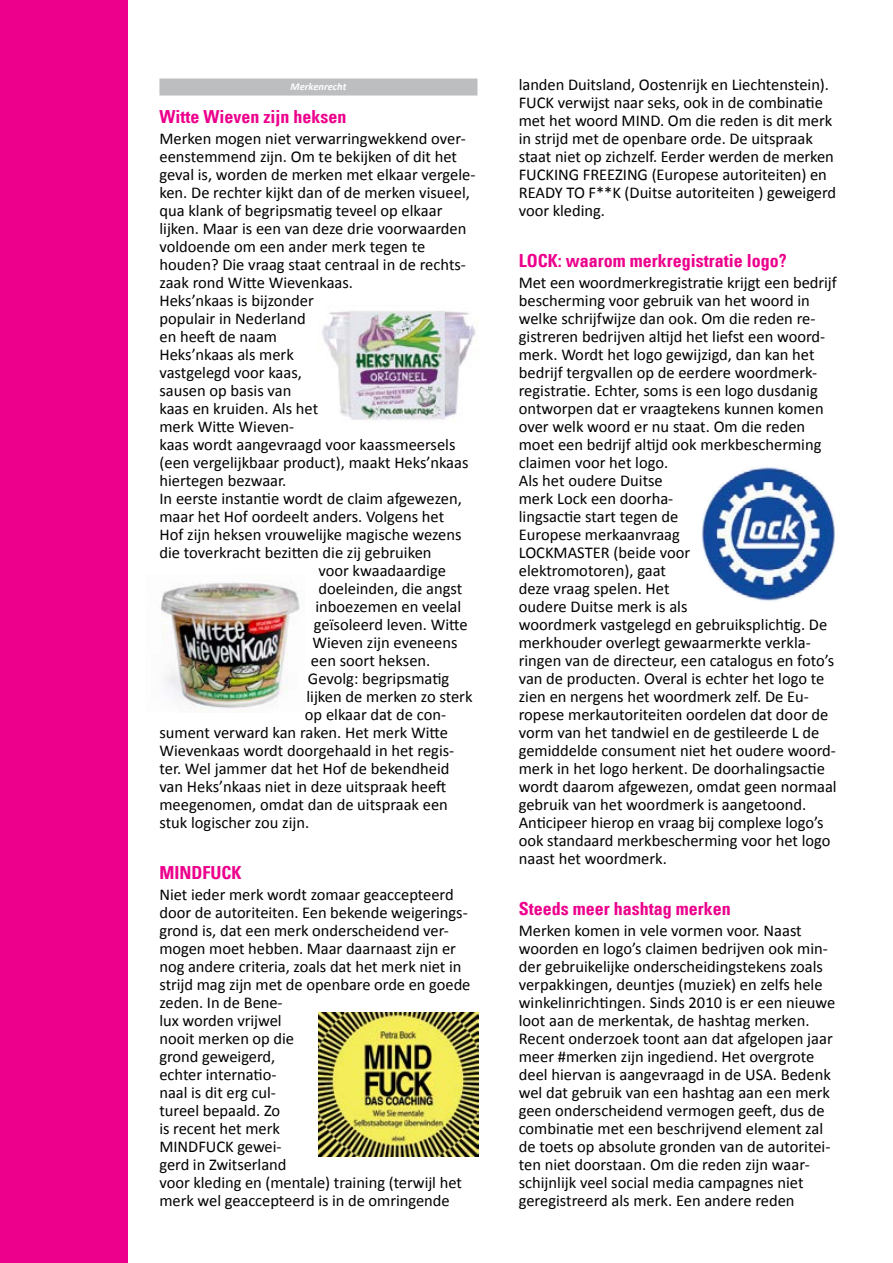
<style>
.page{position:relative;width:893px;height:1263px;background:#fff}
.page>*{position:absolute;margin:0;border:0;box-sizing:border-box;transform-origin:0 0}
.t1{font:700 condensed 18px "Univers LT";color:#ec008c}
.t2{font:16.5px/18px "Calibri";color:#000}
.t3{font:italic 700 10.5px "Calibri";color:#fff}
</style>
<div class="page">
<div style="left:0;top:0;width:128px;height:1263px;background:#ec008c"></div>
<div style="left:159px;top:79px;width:318px;height:17px;background:#bcbec0"></div>
<img style="left:322px;top:311px;width:154px;height:110px">
<img style="left:161px;top:582px;width:139px;height:131px">
<img style="left:319px;top:1012px;width:159px;height:144px">
<img style="left:699px;top:465px;width:139px;height:138px;border-radius:69px">
<p class="t3" style="left:291px;top:80px;width:57px">Merkenrecht</p>
<p class="t1" style="left:159px;top:106px;width:189px">Witte Wieven zijn heksen</p>
<p class="t2" style="left:159px;top:130px;width:308px">Merken mogen niet verwarringwekkend over-</p>
<p class="t2" style="left:159px;top:148px;width:299px">eenstemmend zijn. Om te bekijken of dit het</p>
<p class="t2" style="left:159px;top:166px;width:317px">geval is, worden de merken met elkaar vergele-</p>
<p class="t2" style="left:159px;top:184px;width:312px">ken. De rechter kijkt dan of de merken visueel,</p>
<p class="t2" style="left:159px;top:202px;width:284px">qua klank of begripsmatig teveel op elkaar</p>
<p class="t2" style="left:159px;top:220px;width:308px">lijken. Maar is een van deze drie voorwaarden</p>
<p class="t2" style="left:159px;top:238px;width:267px">voldoende om een ander merk tegen te</p>
<p class="t2" style="left:159px;top:256px;width:308px">houden? Die vraag staat centraal in de rechts-</p>
<p class="t2" style="left:159px;top:274px;width:195px">zaak rond Witte Wievenkaas.</p>
<p class="t2" style="left:159px;top:292px;width:156px">Heks’nkaas is bijzonder</p>
<p class="t2" style="left:159px;top:310px;width:148px">populair in Nederland</p>
<p class="t2" style="left:159px;top:328px;width:119px">en heeft de naam</p>
<p class="t2" style="left:159px;top:346px;width:136px">Heks’nkaas als merk</p>
<p class="t2" style="left:159px;top:364px;width:144px">vastgelegd voor kaas,</p>
<p class="t2" style="left:159px;top:382px;width:133px">sausen op basis van</p>
<p class="t2" style="left:159px;top:400px;width:160px">kaas en kruiden. Als het</p>
<p class="t2" style="left:159px;top:418px;width:136px">merk Witte Wieven-</p>
<p class="t2" style="left:159px;top:436px;width:298px">kaas wordt aangevraagd voor kaassmeersels</p>
<p class="t2" style="left:159px;top:454px;width:311px">(een vergelijkbaar product), maakt Heks’nkaas</p>
<p class="t2" style="left:159px;top:472px;width:128px">hiertegen bezwaar.</p>
<p class="t2" style="left:159px;top:490px;width:304px">In eerste instantie wordt de claim afgewezen,</p>
<p class="t2" style="left:159px;top:508px;width:286px">maar het Hof oordeelt anders. Volgens het</p>
<p class="t2" style="left:159px;top:526px;width:304px">Hof zijn heksen vrouwelijke magische wezens</p>
<p class="t2" style="left:159px;top:544px;width:274px">die toverkracht bezitten die zij gebruiken</p>
<p class="t2" style="left:318px;top:562px;width:129px">voor kwaadaardige</p>
<p class="t2" style="left:318px;top:580px;width:145px">doeleinden, die angst</p>
<p class="t2" style="left:315px;top:598px;width:147px">inboezemen en veelal</p>
<p class="t2" style="left:314px;top:616px;width:155px">geïsoleerd leven. Witte</p>
<p class="t2" style="left:312px;top:634px;width:146px">Wieven zijn eveneens</p>
<p class="t2" style="left:311px;top:652px;width:121px">een soort heksen.</p>
<p class="t2" style="left:308px;top:670px;width:143px">Gevolg: begripsmatig</p>
<p class="t2" style="left:306px;top:688px;width:168px">lijken de merken zo sterk</p>
<p class="t2" style="left:305px;top:706px;width:143px">op elkaar dat de con-</p>
<p class="t2" style="left:159px;top:724px;width:290px">sument verward kan raken. Het merk Witte</p>
<p class="t2" style="left:159px;top:742px;width:296px">Wievenkaas wordt doorgehaald in het regis-</p>
<p class="t2" style="left:159px;top:760px;width:292px">ter. Wel jammer dat het Hof de bekendheid</p>
<p class="t2" style="left:159px;top:778px;width:288px">van Heks’nkaas niet in deze uitspraak heeft</p>
<p class="t2" style="left:159px;top:796px;width:290px">meegenomen, omdat dan de uitspraak een</p>
<p class="t2" style="left:159px;top:814px;width:151px">stuk logischer zou zijn.</p>
<p class="t1" style="left:159px;top:862px;width:84px">MINDFUCK</p>
<p class="t2" style="left:159px;top:886px;width:313px">Niet ieder merk wordt zomaar geaccepteerd door de autoriteiten. Een bekende weigerings&shy;grond is, dat een merk onderscheidend ver&shy;mogen moet hebben. Maar daarnaast zijn er nog andere criteria, zoals dat het merk niet in strijd mag zijn met de openbare orde en goede zeden. In de Bene-<br>lux worden vrijwel<br>nooit merken op die<br>grond geweigerd,<br>echter internatio-<br>naal is dit erg cul-<br>tureel bepaald. Zo<br>is recent het merk<br>MINDFUCK gewei-<br>gerd in Zwitserland<br>voor kleding en (mentale) training (terwijl het merk wel geaccepteerd is in de omringende</p>
<p class="t2" style="left:519px;top:76px;width:319px">landen Duitsland, Oostenrijk en Liechtenstein).<br>FUCK verwijst naar seks, ook in de combinatie met het woord MIND. Om die reden is dit merk in strijd met de openbare orde. De uitspraak staat niet op zichzelf. Eerder werden de merken FUCKING FREEZING (Europese autoriteiten) en READY TO F**K (Duitse autoriteiten ) geweigerd voor kleding.</p>
<p class="t1" style="left:519px;top:250px;width:269px">LOCK: waarom merkregistratie logo?</p>
<p class="t2" style="left:519px;top:274px;width:319px">Met een woordmerkregistratie krijgt een bedrijf bescherming voor gebruik van het woord in welke schrijfwijze dan ook. Om die reden re&shy;gistreren bedrijven altijd het liefst een woord&shy;merk. Wordt het logo gewijzigd, dan kan het bedrijf tergvallen op de eerdere woordmerk&shy;registratie. Echter, soms is een logo dusdanig ontworpen dat er vraagtekens kunnen komen over welk woord er nu staat. Om die reden moet een bedrijf altijd ook merkbescherming claimen voor het logo.<br>Als het oudere Duitse<br>merk Lock een doorha-<br>lingsactie start tegen de<br>Europese merkaanvraag<br>LOCKMASTER (beide voor<br>elektromotoren), gaat<br>deze vraag spelen. Het<br>oudere Duitse merk is als<br>woordmerk vastgelegd en gebruiksplichtig. De merkhouder overlegt gewaarmerkte verkla&shy;ringen van de directeur, een catalogus en foto’s van de producten. Overal is echter het logo te zien en nergens het woordmerk zelf. De Eu&shy;ropese merkautoriteiten oordelen dat door de vorm van het tandwiel en de gestileerde L de gemiddelde consument niet het oudere woord&shy;merk in het logo herkent. De doorhalingsactie wordt daarom afgewezen, omdat geen normaal gebruik van het woordmerk is aangetoond.<br>Anticipeer hierop en vraag bij complexe logo’s ook standaard merkbescherming voor het logo naast het woordmerk.</p>
<p class="t1" style="left:519px;top:898px;width:213px">Steeds meer hashtag merken</p>
<p class="t2" style="left:519px;top:922px;width:318px">Merken komen in vele vormen voor. Naast woorden en logo’s claimen bedrijven ook min&shy;der gebruikelijke onderscheidingstekens zoals verpakkingen, deuntjes (muziek) en zelfs hele winkelinrichtingen. Sinds 2010 is er een nieuwe loot aan de merkentak, de hashtag merken.<br>Recent onderzoek toont aan dat afgelopen jaar meer #merken zijn ingediend. Het overgrote deel hiervan is aangevraagd in de USA. Bedenk wel dat gebruik van een hashtag aan een merk geen onderscheidend vermogen geeft, dus de combinatie met een beschrijvend element zal de toets op absolute gronden van de autoritei&shy;ten niet doorstaan. Om die reden zijn waar&shy;schijnlijk veel social media campagnes niet geregistreerd als merk. Een andere reden</p>
</div>
